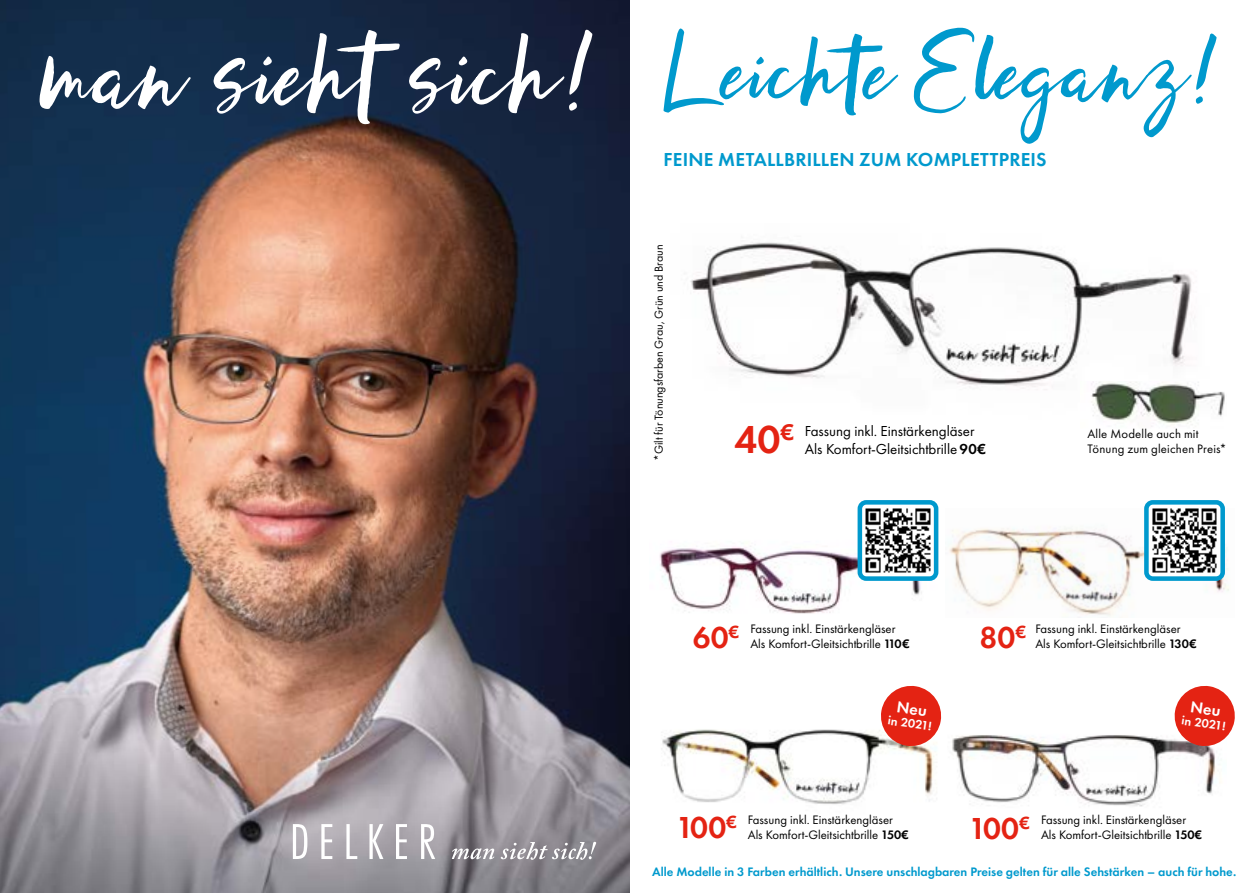
<style>
.page{position:relative;width:1259px;height:893px;background:#fff}
.page>*{position:absolute;margin:0;border:0;box-sizing:border-box;transform-origin:0 0}
.t1{font:75px "Start Brush";color:#0099cd}
.t2{font:600 40.5px "Futura PT";color:#e42313}
.t3{font:600 31.5px "Futura PT";letter-spacing:.005em;color:#e42313}
.t4{font:600 23.55px "Futura PT";color:#e42313}
.t5{font:600 19.5px "Futura PT";letter-spacing:.01em;color:#0099cd}
.t6{font:600 18.3px "Futura PT";color:#e42313}
.t7{font:15px "Futura PT";letter-spacing:-.005em;color:#000}
.t8{font:12.75px/15.3px "Futura PT";color:#000}
.t9{font:600 12.75px "Futura PT";color:#0099cd}
.t10{font:600 12.75px "Futura PT";color:#fff}
.t11{font:12px "Futura PT";color:#000}
.s1{font-weight:600}
</style>
<div class="page">
<img style="left:0;top:0;width:629px;height:893px">
<svg style="left:293px;top:824px;width:142px;height:35px"></svg>
<svg style="left:452px;top:842px;width:144px;height:18px;background:#a4a1a6"></svg>
<svg style="left:39px;top:29px;width:553px;height:95px;background:#3d4e66"></svg>
<img style="left:690px;top:242px;width:505px;height:148px">
<img style="left:1080px;top:382px;width:145px;height:45px">
<img style="left:661px;top:729px;width:275px;height:75px">
<img style="left:952px;top:735px;width:264px;height:72px">
<img style="left:659px;top:546px;width:263px;height:68px">
<img style="left:863px;top:508px;width:68px;height:67px">
<div style="left:857px;top:500px;width:81px;height:81px;border:5px solid #0099cd;border-radius:6px"></div>
<img style="left:949px;top:528px;width:280px;height:88px">
<img style="left:1150px;top:508px;width:69px;height:67px">
<div style="left:1144px;top:500px;width:81px;height:81px;border:5px solid #0099cd;border-radius:6px"></div>
<svg style="left:1172px;top:685px;width:63px;height:63px"></svg>
<svg style="left:878px;top:685px;width:64px;height:63px"></svg>
<h1 class="t1" style="left:663px;top:32px;width:560px">Leichte Eleganz!</h1>
<h3 class="t5" style="left:663px;top:147px;width:384px">FEINE METALLBRILLEN ZUM KOMPLETTPREIS</h3>
<p class="t11" style="left:651px;top:461px;width:218px;rotate:-90deg">*Gilt für Tönungsfarben Grau, Grün und Braun</p>
<h3 class="t4" style="left:781px;top:417px;width:15px">€</h3>
<h2 class="t2" style="left:734px;top:414px;width:48px">40</h2>
<p class="t7" style="left:805px;top:422px;width:171px">Fassung inkl. Einstärkengläser</p>
<p class="t7" style="left:805px;top:440px;width:183px">Als Komfort-Gleitsichtbrille <span class="s1">90€</span></p>
<p class="t8" style="left:1087px;top:426px;width:141px">Alle Modelle auch mit<br>Tönung zum gleichen Preis*</p>
<h3 class="t6" style="left:729px;top:620px;width:12px">€</h3>
<p class="t8" style="left:1035px;top:621px;width:147px">Fassung inkl. Einstärkengläser</p>
<p class="t8" style="left:750px;top:621px;width:147px">Fassung inkl. Einstärkengläser</p>
<h3 class="t6" style="left:1015px;top:620px;width:12px">€</h3>
<h3 class="t3" style="left:693px;top:618px;width:37px">60</h3>
<h3 class="t3" style="left:979px;top:618px;width:37px">80</h3>
<p class="t8" style="left:1035px;top:636px;width:163px">Als Komfort-Gleitsichtbrille <span class="s1">130€</span></p>
<p class="t8" style="left:750px;top:636px;width:161px">Als Komfort-Gleitsichtbrille <span class="s1">110€</span></p>
<p class="t10" style="left:889px;top:712px;width:46px;rotate:8deg">in 2021!</p>
<p class="t10" style="left:1182px;top:712px;width:46px;rotate:8deg">in 2021!</p>
<h3 class="t6" style="left:726px;top:810px;width:12px">€</h3>
<p class="t8" style="left:1041px;top:812px;width:147px">Fassung inkl. Einstärkengläser</p>
<p class="t8" style="left:747px;top:812px;width:147px">Fassung inkl. Einstärkengläser</p>
<h3 class="t6" style="left:1019px;top:811px;width:12px">€</h3>
<h3 class="t3" style="left:676px;top:808px;width:52px">100</h3>
<h3 class="t3" style="left:969px;top:809px;width:52px">100</h3>
<p class="t8" style="left:747px;top:827px;width:162px">Als Komfort-Gleitsichtbrille <span class="s1">150€</span></p>
<p class="t8" style="left:1041px;top:827px;width:162px">Als Komfort-Gleitsichtbrille <span class="s1">150€</span></p>
<p class="t9" style="left:652px;top:863px;width:586px">Alle Modelle in 3 Farben erhältlich. Unsere unschlagbaren Preise gelten für alle Sehstärken – auch für hohe.</p>
</div>
